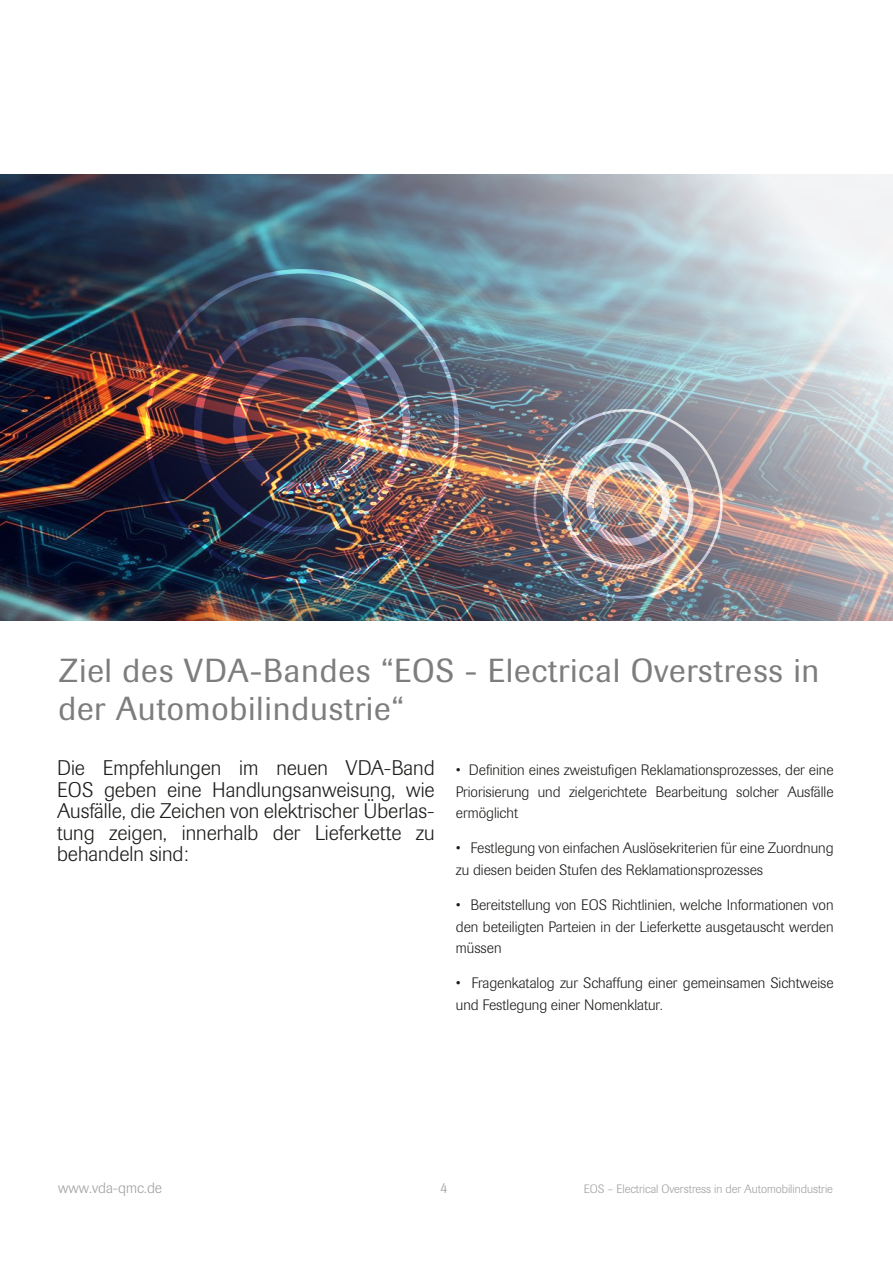
<style>
.page{position:relative;width:893px;height:1263px;background:#fff}
.page>*{position:absolute;margin:0;border:0;box-sizing:border-box;transform-origin:0 0}
.t1{font:33px/37.5px "Imago";letter-spacing:.02em;color:#7d7d7d}
.t2{font:300 21px/21.6px "Imago";color:#1d1d1b;text-align:justify}
.t3{font:300 15px/21.6px "Imago";color:#1d1d1b;text-align:justify}
.t4{font:300 15px "Imago";color:#a0a09f}
.t5{font:300 12px "Imago";color:#a0a09f}
</style>
<div class="page">
<img style="left:0;top:174px;width:893px;height:447px">
<img style="left:145px;top:269px;width:314px;height:314px">
<img style="left:179px;top:302px;width:247px;height:248px">
<img style="left:233px;top:357px;width:138px;height:139px">
<img style="left:533px;top:409px;width:190px;height:190px">
<h1 class="t1" style="left:58px;top:652px;width:762px">Ziel des VDA-Bandes “EOS - Electrical Overstress in der Automobilindustrie“</h1>
<h2 class="t2" style="left:57px;top:757px;width:379px">Die Empfehlungen im neuen VDA-Band EOS geben eine Handlungsanweisung, wie Ausfälle, die Zeichen von elektrischer Überlas&shy;tung zeigen, innerhalb der Lieferkette zu behandeln sind:</h2>
<p class="t3" style="left:456px;top:759px;width:379px">• Definition eines zweistufigen Reklamationsprozesses, der eine Priorisierung und zielgerichtete Bearbeitung solcher Ausfälle ermöglicht</p>
<p class="t3" style="left:456px;top:837px;width:379px">• Festlegung von einfachen Auslösekriterien für eine Zuordnung zu diesen beiden Stufen des Reklamationsprozesses</p>
<p class="t3" style="left:456px;top:894px;width:379px">• Bereitstellung von EOS Richtlinien, welche Informationen von den beteiligten Parteien in der Lieferkette ausgetauscht werden müssen</p>
<p class="t3" style="left:456px;top:972px;width:379px">• Fragenkatalog zur Schaffung einer gemeinsamen Sichtweise und Festlegung einer Nomenklatur.</p>
<p class="t4" style="left:58px;top:1180px;width:105px">www.vda-qmc.de</p>
<p class="t4" style="left:440px;top:1180px;width:9px">4</p>
<p class="t5" style="left:584px;top:1182px;width:251px">EOS – Electrical Overstress in der Automobilindustrie</p>
</div>
